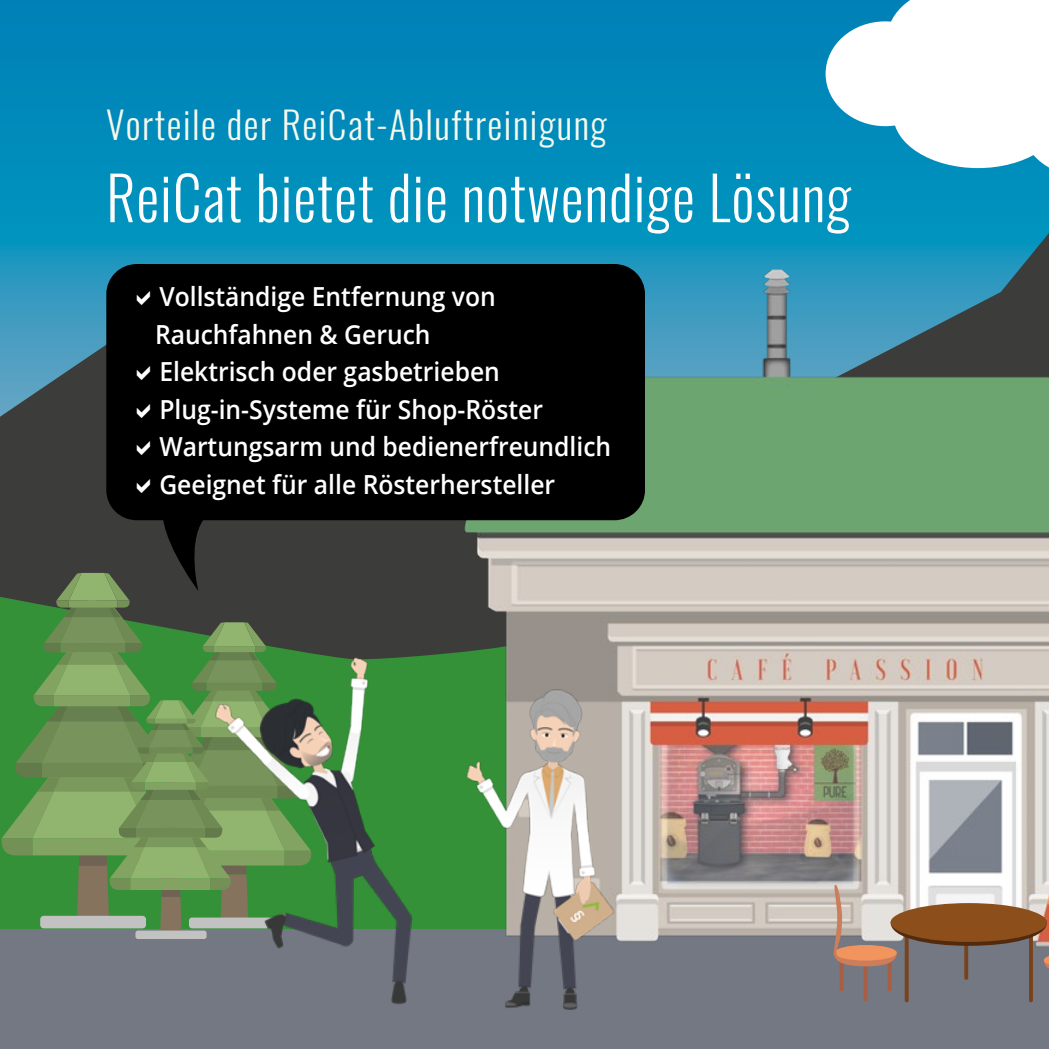
<style>
.page{position:relative;width:1049px;height:1049px;background:#fff}
.page>*{position:absolute;margin:0;border:0;box-sizing:border-box;transform-origin:0 0}
.t1{font:300 60px "Oswald";letter-spacing:.02em;color:#fdfdfd;scale:.95 1}
.t2{font:300 37.5px "Oswald";letter-spacing:.04em;color:#f6f9ed}
.t3{font:600 26.25px/37.5px "Open Sans";color:#fff;scale:.94 1}
</style>
<div class="page">
<div style="left:0;top:0;width:1049px;height:428px;background:#008abb"></div>
<svg style="left:0;top:233px;width:440px;height:364px"></svg>
<div style="left:0;top:929px;width:1049px;height:120px;background:#737882"></div>
<svg style="left:1px;top:573px;width:311px;height:357px;background:#618b50"></svg>
<div style="left:135px;top:930px;width:72px;height:9px;background:#c2c2c2;border-radius:2px"></div>
<div style="left:825px;top:21px;width:120px;height:105px;background:#fff;border-radius:50%"></div>
<svg style="left:887px;top:0;width:162px;height:169px"></svg>
<img style="left:440px;top:224px;width:609px;height:779px">
<img style="left:437px;top:668px;width:208px;height:342px">
<img style="left:200px;top:643px;width:237px;height:361px">
<hr style="left:905px;top:925px;width:3px;height:77px;background:#78421c;border-radius:2px">
<hr style="left:1029px;top:925px;width:4px;height:77px;background:#78421c;border-radius:2px">
<svg style="left:964px;top:923px;width:4px;height:57px"></svg>
<hr style="left:840px;top:956px;width:3px;height:35px;background:#a65e45">
<svg style="left:887px;top:956px;width:4px;height:35px"></svg>
<hr style="left:864px;top:965px;width:3px;height:36px;background:#a65e45">
<svg style="left:832px;top:885px;width:217px;height:88px"></svg>
<svg style="left:106px;top:264px;width:539px;height:327px;background:#141514"></svg>
<svg style="left:137px;top:291px;width:13px;height:14px"></svg>
<svg style="left:137px;top:366px;width:13px;height:14px"></svg>
<svg style="left:137px;top:403px;width:13px;height:15px"></svg>
<svg style="left:137px;top:441px;width:13px;height:14px"></svg>
<svg style="left:137px;top:478px;width:13px;height:15px"></svg>
<h2 class="t2" style="left:106px;top:92px;width:502px">Vorteile der ReiCat-Abluftreinigung</h2>
<h1 class="t1" style="left:106px;top:144px;width:785px">ReiCat bietet die notwendige Lösung</h1>
<p class="t3" style="left:155px;top:277px;width:487px">Vollständige Entfernung von<br>Rauchfahnen &amp; Geruch<br>Elektrisch oder gasbetrieben<br>Plug-in-Systeme für Shop-Röster<br>Wartungsarm und bedienerfreundlich<br>Geeignet für alle Rösterhersteller</p>
</div>
